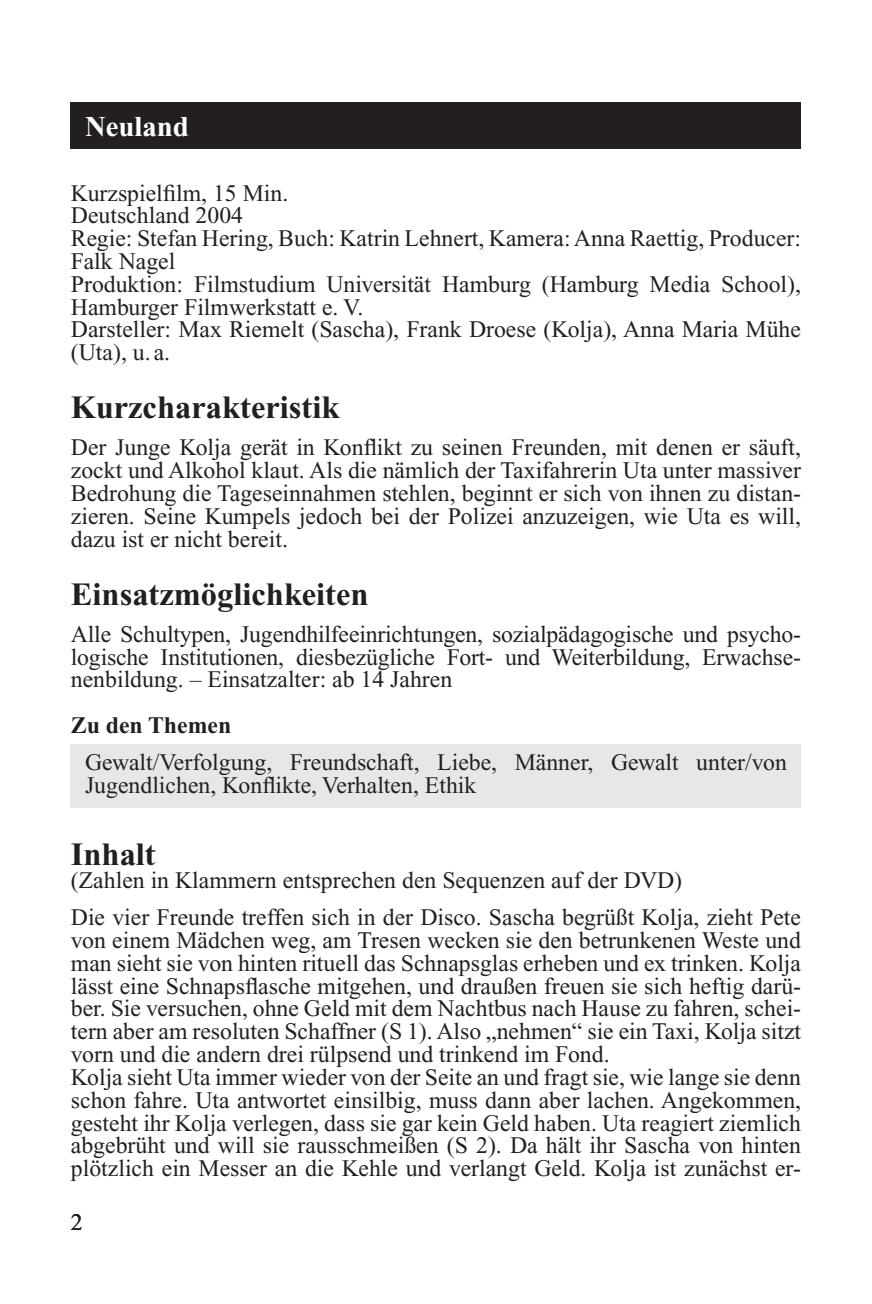
<style>
.page{position:relative;width:872px;height:1304px;background:#fff}
.page>*{position:absolute;margin:0;border:0;box-sizing:border-box;transform-origin:0 0}
.überschrift{font:700 32.5px "Times New Roman";color:#231f20}
.überschrift-2{font:700 28.75px "Times New Roman";color:#fff}
._9_5_pt{font:23.75px/22.8px "Times New Roman";color:#231f20}
.t1{font:700 23.75px "Times New Roman";color:#231f20}
</style>
<div class="page">
<div style="left:71px;top:744px;width:730px;height:64px;background:#e6e7e9"></div>
<div style="left:71px;top:103px;width:730px;height:46px;background:#231f20"></div>
<p class="überschrift-2" style="left:85px;top:110px;width:105px">Neuland</p>
<p class="_9_5_pt" style="left:71px;top:181px;width:219px">Kurzspielfilm, 15 Min.</p>
<p class="_9_5_pt" style="left:71px;top:204px;width:174px">Deutschland 2004</p>
<p class="_9_5_pt" style="left:71px;top:227px;width:731px">Regie: Stefan Hering, Buch: Katrin Lehnert, Kamera: Anna Raettig, Producer:<br>Falk Nagel</p>
<p class="_9_5_pt" style="left:71px;top:273px;width:731px">Produktion: Filmstudium Universität Hamburg (Hamburg Media School),<br>Hamburger Filmwerkstatt e. V.</p>
<p class="_9_5_pt" style="left:71px;top:318px;width:731px">Darsteller: Max Riemelt (Sascha), Frank Droese (Kolja), Anna Maria Mühe (Uta), u. a.</p>
<p class="überschrift" style="left:71px;top:390px;width:270px">Kurzcharakteristik</p>
<p class="_9_5_pt" style="left:71px;top:436px;width:731px;text-align:justify">Der Junge Kolja gerät in Konflikt zu seinen Freunden, mit denen er säuft, zockt und Alkohol klaut. Als die nämlich der Taxifahrerin Uta unter massiver Bedrohung die Tageseinnahmen stehlen, beginnt er sich von ihnen zu distan&shy;zieren. Seine Kumpels jedoch bei der Polizei anzuzeigen, wie Uta es will, dazu ist er nicht bereit.</p>
<p class="überschrift" style="left:71px;top:576px;width:299px">Einsatzmöglichkeiten</p>
<p class="_9_5_pt" style="left:71px;top:623px;width:731px;text-align:justify">Alle Schultypen, Jugendhilfeeinrichtungen, sozialpädagogische und psycho&shy;logische Institutionen, diesbezügliche Fort- und Weiterbildung, Erwachse&shy;nenbildung. – Einsatzalter: ab 14 Jahren</p>
<p class="t1" style="left:71px;top:712px;width:162px">Zu den Themen</p>
<p class="_9_5_pt" style="left:85px;top:751px;width:703px">Gewalt/Verfolgung, Freundschaft, Liebe, Männer, Gewalt unter/von<br>Jugendlichen, Konflikte, Verhalten, Ethik</p>
<p class="überschrift" style="left:71px;top:836px;width:86px">Inhalt</p>
<p class="_9_5_pt" style="left:71px;top:869px;width:613px">(Zahlen in Klammern entsprechen den Sequenzen auf der DVD)</p>
<p class="_9_5_pt" style="left:71px;top:906px;width:731px;text-align:justify">Die vier Freunde treffen sich in der Disco. Sascha begrüßt Kolja, zieht Pete von einem Mädchen weg, am Tresen wecken sie den betrunkenen Weste und man sieht sie von hinten rituell das Schnapsglas erheben und ex trinken. Kolja lässt eine Schnapsflasche mitgehen, und draußen freuen sie sich heftig darü&shy;ber. Sie versuchen, ohne Geld mit dem Nachtbus nach Hause zu fahren, schei&shy;tern aber am resoluten Schaffner (S 1). Also „nehmen“ sie ein Taxi, Kolja sitzt vorn und die andern drei rülpsend und trinkend im Fond.</p>
<p class="_9_5_pt" style="left:71px;top:1066px;width:732px;text-align:justify">Kolja sieht Uta immer wieder von der Seite an und fragt sie, wie lange sie denn schon fahre. Uta antwortet einsilbig, muss dann aber lachen. Angekommen, gesteht ihr Kolja verlegen, dass sie gar kein Geld haben. Uta reagiert ziemlich abgebrüht und will sie rausschmeißen (S 2). Da hält ihr Sascha von hinten plötzlich ein Messer an die Kehle und verlangt Geld. Kolja ist zunächst er-</p>
<p class="_9_5_pt" style="left:71px;top:1211px;width:13px">2</p>
</div>
